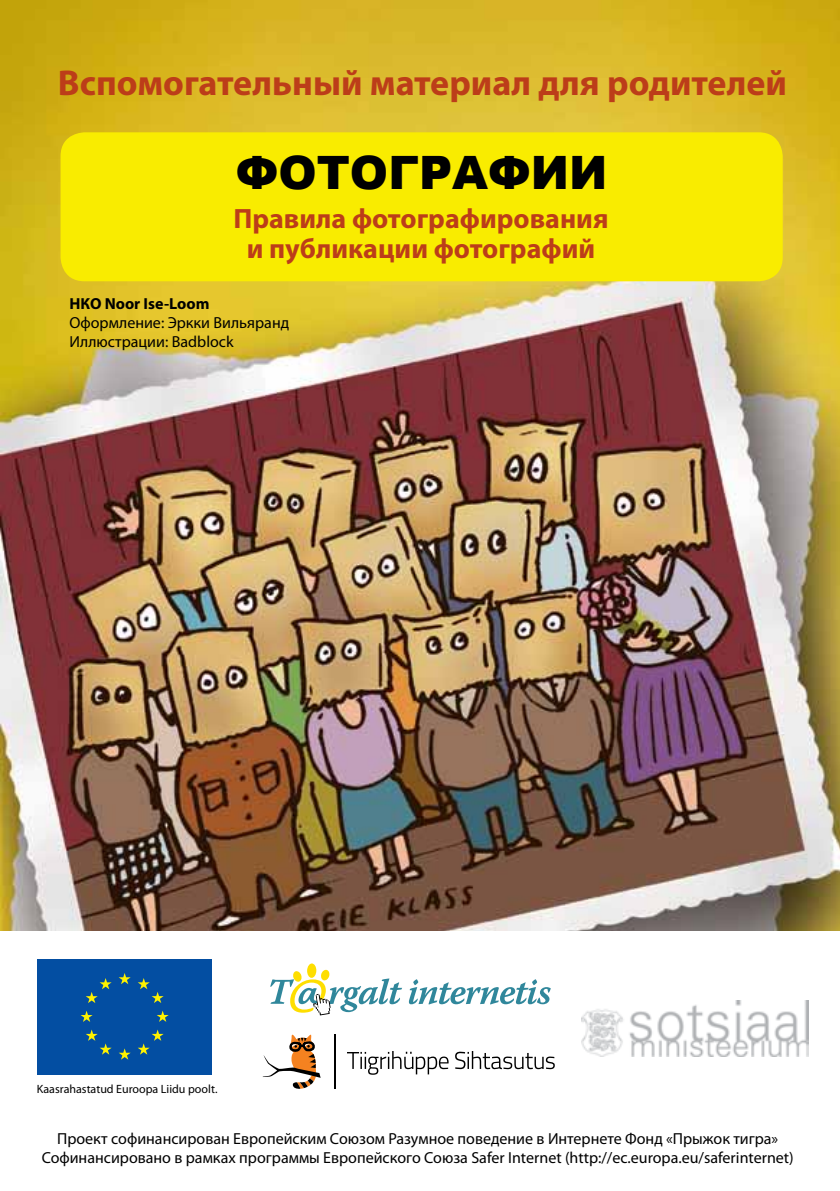
<style>
.page{position:relative;width:840px;height:1191px;background:#fff}
.page>*{position:absolute;margin:0;border:0;box-sizing:border-box;transform-origin:0 0}
.t1{font:900 46px "Arial";color:#000}
.t2{font:700 36px "Myriad Pro";color:#bc3d19}
.t3{font:700 28px/30px "Myriad Pro";color:#bc3d19;text-align:center}
.t4{font:16px/19.2px "Myriad Pro";color:#000;text-align:center}
.t5{font:700 16px "Myriad Pro";color:#000}
.t6{font:12px "Myriad Pro";color:#000}
</style>
<div class="page">
<img style="left:1px;top:0;width:838px;height:930px">
<div style="left:60px;top:132px;width:722px;height:149px;background:#f9ec00;border-radius:24px"></div>
<svg style="left:307px;top:963px;width:9px;height:15px"></svg>
<svg style="left:408px;top:979px;width:142px;height:25px"></svg>
<svg style="left:270px;top:969px;width:132px;height:46px"></svg>
<svg style="left:347px;top:1051px;width:101px;height:23px"></svg>
<svg style="left:455px;top:1051px;width:99px;height:18px"></svg>
<svg style="left:262px;top:1034px;width:58px;height:55px"></svg>
<hr style="left:334px;top:1034px;width:1px;height:54px;background:#000">
<div style="left:37px;top:959px;width:175px;height:115px;background:#034ea2"></div>
<svg style="left:119px;top:973px;width:12px;height:11px"></svg>
<svg style="left:86px;top:978px;width:26px;height:25px"></svg>
<svg style="left:80px;top:1011px;width:12px;height:11px"></svg>
<svg style="left:86px;top:1029px;width:26px;height:25px"></svg>
<svg style="left:119px;top:1048px;width:12px;height:11px"></svg>
<svg style="left:138px;top:1029px;width:25px;height:25px"></svg>
<svg style="left:157px;top:1010px;width:12px;height:12px"></svg>
<svg style="left:138px;top:978px;width:25px;height:25px"></svg>
<img style="left:581px;top:1000px;width:227px;height:56px">
<h2 class="t2" style="left:58px;top:59px;width:730px">Вспомогательный материал для родителей</h2>
<h1 class="t1" style="left:236px;top:139px;width:373px">ФОТОГРАФИИ</h1>
<h3 class="t3" style="left:233px;top:203px;width:376px">Правила фотографирования и публикации фотографий</h3>
<p class="t5" style="left:69px;top:293px;width:141px">НКО Noor Ise-Loom</p>
<p class="t4" style="left:69px;top:313px;width:221px;text-align:left">Оформление: Эркки Вильяранд<br>Иллюстрации: Badblock</p>
<p class="t6" style="left:37px;top:1082px;width:182px">Kaasrahastatud Euroopa Liidu poolt.</p>
<p class="t4" style="left:42px;top:1129px;width:753px">Проект софинансирован Европейским Союзом Разумное поведение в Интернете Фонд «Прыжок тигра»<br>Софинансировано в рамках программы Европейского Союза Safer Internet (http://ec.europa.eu/saferinternet)</p>
</div>
